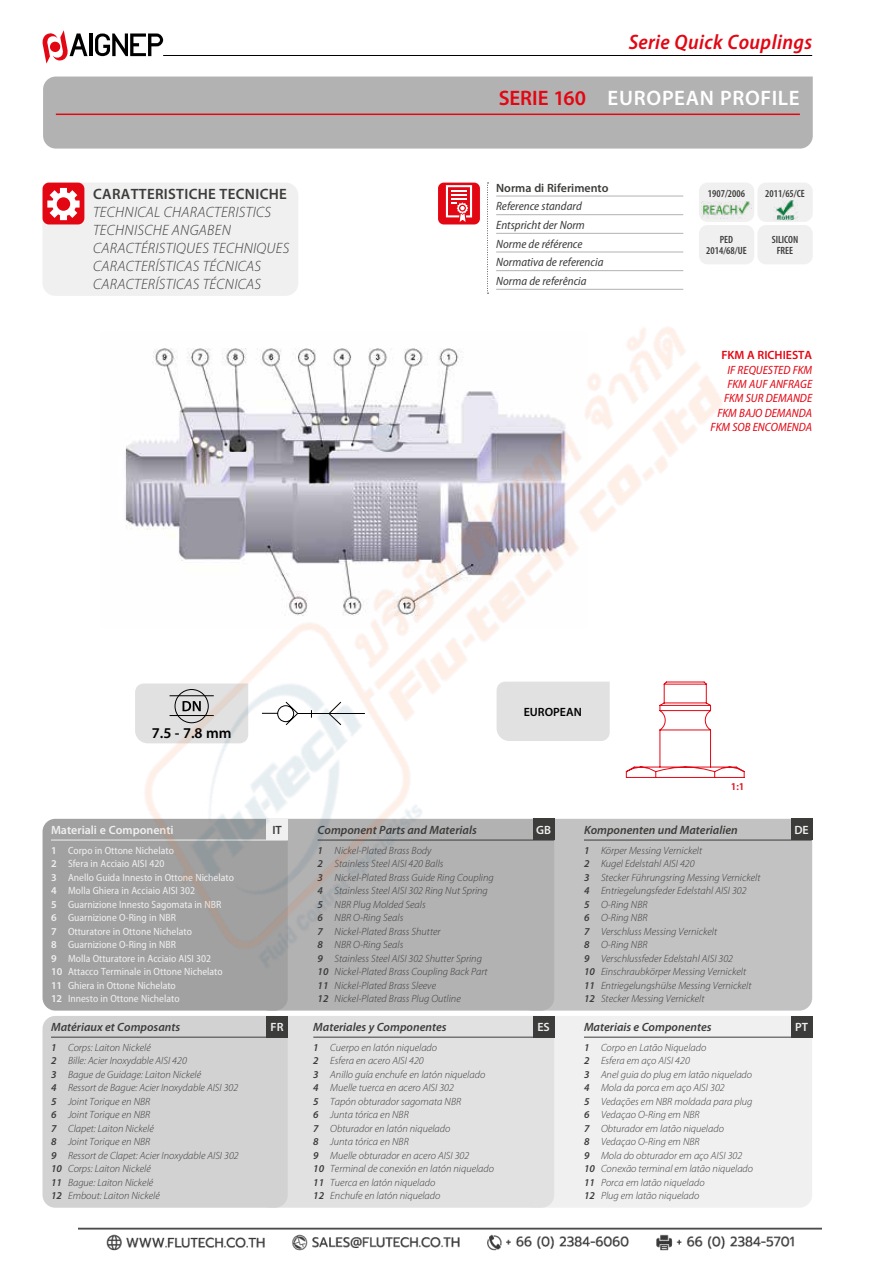
<style>
.page{position:relative;width:893px;height:1263px;background:#fff}
.page>*{position:absolute;margin:0;border:0;box-sizing:border-box;transform-origin:0 0}
.t1{font:600 21px "Myriad Pro";letter-spacing:.03em;color:#fff}
.t2{font:italic 600 semi-condensed 21px "Myriad Pro";letter-spacing:.02em;color:#e30613}
.t3{font:italic 300 15px/18px "Myriad Pro";letter-spacing:.02em;color:#3c3c3b}
.t4{font:600 15px "Myriad Pro";letter-spacing:.02em;color:#3c3c3b}
.t5{font:600 15px "Myriad Pro";color:#000}
.t6{font:italic 600 12px "Myriad Pro";color:#3c3c3b}
.t7{font:italic semi-condensed 12px/18.6px "Myriad Pro";color:#3c3c3b}
.t8{font:italic semi-condensed 12px/14.4px "Myriad Pro";color:#e30613;text-align:right}
.t9{font:600 12px "Myriad Pro";color:#f0f0f0}
.t10{font:600 12px "Myriad Pro";color:#3c3c3b}
.t11{font:600 12px "Myriad Pro";color:#e30613}
.t12{font:600 12px "Myriad Pro";color:#000}
.t13{font:italic 300 10.5px/13.5px "Myriad Pro";color:#3c3c3b}
.t14{font:semi-condensed 10.5px/13.5px "Myriad Pro";color:#f0f0f0}
.t15{font:600 condensed 10.5px/10.5px "Myriad Pro";color:#3c3c3b;text-align:center}
.t16{font:600 10.5px "Myriad Pro";color:#e30613}
.s1{color:#e30613}
.s2{font-weight:600;font-stretch:normal}
.s3{font-weight:600}
</style>
<div class="page">
<hr style="left:90px;top:33px;width:3px;height:23px;background:#000">
<svg style="left:95px;top:33px;width:68px;height:23px"></svg>
<svg style="left:42px;top:30px;width:46px;height:34px"></svg>
<hr style="left:163px;top:55px;width:649px;height:1px;background:#000">
<div style="left:43px;top:183px;width:255px;height:113px;background:#f0f0f0;border-radius:13px"></div>
<div style="left:43px;top:183px;width:41px;height:41px;background:#e30613;border-radius:6px"></div>
<svg style="left:47px;top:188px;width:33px;height:32px"></svg>
<div style="left:43px;top:77px;width:770px;height:72px;background:#b3b2b2"></div>
<hr style="left:56px;top:114px;width:744px;height:1px;background:#e30613">
<div style="left:520px;top:1016px;width:292px;height:192px;background:#f0f0f0;border-radius:13px"></div>
<div style="left:791px;top:1016px;width:21px;height:21px;background:#3c3c3b"></div>
<div style="left:257px;top:1016px;width:297px;height:192px;background:#e1e1e1;border-radius:13px"></div>
<div style="left:533px;top:1016px;width:21px;height:21px;background:#3c3c3b"></div>
<div style="left:43px;top:1016px;width:245px;height:192px;background:#d2d2d2;border-radius:13px"></div>
<div style="left:266px;top:1016px;width:22px;height:21px;background:#3c3c3b"></div>
<div style="left:520px;top:819px;width:292px;height:191px;background:#c2c2c2;border-radius:13px"></div>
<div style="left:791px;top:819px;width:21px;height:21px;background:#3c3c3b"></div>
<div style="left:257px;top:819px;width:297px;height:191px;background:#b3b2b2;border-radius:13px"></div>
<div style="left:43px;top:819px;width:245px;height:191px;background:#a1a1a1;border-radius:13px"></div>
<hr style="left:51px;top:840px;width:237px;height:1px;background:#f0f0f0">
<hr style="left:51px;top:1037px;width:237px;height:1px;background:#3c3c3b">
<hr style="left:313px;top:1037px;width:241px;height:1px;background:#3c3c3b">
<hr style="left:584px;top:840px;width:228px;height:1px;background:#3c3c3b">
<hr style="left:584px;top:1037px;width:228px;height:1px;background:#3c3c3b">
<svg style="left:487px;top:183px;width:1px;height:85px"></svg>
<hr style="left:496px;top:196px;width:187px;height:1px;background:#b3b2b2">
<hr style="left:496px;top:214px;width:187px;height:1px;background:#b3b2b2">
<hr style="left:496px;top:233px;width:187px;height:1px;background:#b3b2b2">
<hr style="left:496px;top:252px;width:187px;height:1px;background:#b3b2b2">
<div style="left:438px;top:183px;width:42px;height:41px;background:#e30613;border-radius:6px"></div>
<svg style="left:446px;top:185px;width:26px;height:37px"></svg>
<div style="left:699px;top:183px;width:55px;height:39px;background:#f0f0f0;border-radius:9px"></div>
<img style="left:702px;top:201px;width:48px;height:17px">
<div style="left:757px;top:183px;width:56px;height:39px;background:#f0f0f0;border-radius:9px"></div>
<img style="left:774px;top:200px;width:23px;height:20px">
<div style="left:699px;top:225px;width:55px;height:39px;background:#f0f0f0;border-radius:9px"></div>
<div style="left:757px;top:225px;width:56px;height:39px;background:#f0f0f0;border-radius:9px"></div>
<img style="left:78px;top:1227px;width:743px;height:24px">
<img style="left:83px;top:268px;width:727px;height:699px">
<h1 class="t2" style="left:629px;top:31px;width:185px">Serie Quick Couplings</h1>
<h2 class="t4" style="left:93px;top:185px;width:195px">CARATTERISTICHE TECNICHE</h2>
<h2 class="t3" style="left:93px;top:204px;width:198px">TECHNICAL CHARACTERISTICS<br>TECHNISCHE ANGABEN<br>CARACTÉRISTIQUES TECHNIQUES<br>CARACTERÍSTICAS TÉCNICAS<br>CARACTERÍSTICAS TÉCNICAS</h2>
<h2 class="t5" style="left:152px;top:723px;width:81px">7.5 - 7.8 mm</h2>
<h1 class="t1" style="left:499px;top:85px;width:302px"><span class="s1">SERIE 160</span> EUROPEAN PROFILE</h1>
<p class="t10" style="left:496px;top:180px;width:114px">Norma di Riferimento</p>
<p class="t7" style="left:496px;top:197px;width:109px">Reference standard<br>Entspricht der Norm<br>Norme de référence<br>Normativa de referencia<br>Norma de referência</p>
<p class="t15" style="left:708px;top:189px;width:39px">1907/2006</p>
<p class="t15" style="left:765px;top:189px;width:41px">2011/65/CE</p>
<p class="t15" style="left:706px;top:235px;width:42px">PED<br>2014/68/UE</p>
<p class="t15" style="left:772px;top:235px;width:28px">SILICON<br>FREE</p>
<p class="t11" style="left:721px;top:348px;width:92px">FKM A RICHIESTA</p>
<p class="t8" style="left:711px;top:363px;width:103px">IF REQUESTED FKM<br>FKM AUF ANFRAGE<br>FKM SUR DEMANDE<br>FKM BAJO DEMANDA<br>FKM SOB ENCOMENDA</p>
<p class="t12" style="left:524px;top:704px;width:60px">EUROPEAN</p>
<p class="t16" style="left:731px;top:780px;width:15px">1:1</p>
<p class="t9" style="left:51px;top:823px;width:124px">Materiali e Componenti</p>
<p class="t10" style="left:272px;top:822px;width:11px">IT</p>
<p class="t9" style="left:536px;top:822px;width:16px">GB</p>
<p class="t9" style="left:794px;top:822px;width:16px">DE</p>
<p class="t14" style="left:51px;top:843px;width:184px"><span class="s2">1</span> Corpo in Ottone Nichelato<br><span class="s2">2</span> Sfera in Acciaio AISI 420<br><span class="s2">3</span> Anello Guida Innesto in Ottone Nichelato<br><span class="s2">4</span> Molla Ghiera in Acciaio AISI 302<br><span class="s2">5</span> Guarnizione Innesto Sagomata in NBR<br><span class="s2">6</span> Guarnizione O-Ring in NBR<br><span class="s2">7</span> Otturatore in Ottone Nichelato<br><span class="s2">8</span> Guarnizione O-Ring in NBR<br><span class="s2">9</span> Molla Otturatore in Acciaio AISI 302<br><span class="s2">10</span> Attacco Terminale in Ottone Nichelato<br><span class="s2">11</span> Ghiera in Ottone Nichelato<br><span class="s2">12</span> Innesto in Ottone Nichelato</p>
<p class="t6" style="left:51px;top:1020px;width:131px">Matériaux et Composants</p>
<p class="t13" style="left:51px;top:1041px;width:189px"><span class="s3">1</span> Corps: Laiton Nickelé<br><span class="s3">2</span> Bille: Acier Inoxydable AISI 420<br><span class="s3">3</span> Bague de Guidage: Laiton Nickelé<br><span class="s3">4</span> Ressort de Bague: Acier Inoxydable AISI 302<br><span class="s3">5</span> Joint Torique en NBR<br><span class="s3">6</span> Joint Torique en NBR<br><span class="s3">7</span> Clapet: Laiton Nickelé<br><span class="s3">8</span> Joint Torique en NBR<br><span class="s3">9</span> Ressort de Clapet: Acier Inoxydable AISI 302<br><span class="s3">10</span> Corps: Laiton Nickelé<br><span class="s3">11</span> Bague: Laiton Nickelé<br><span class="s3">12</span> Embout: Laiton Nickelé</p>
<p class="t6" style="left:318px;top:823px;width:161px">Component Parts and Materials</p>
<p class="t13" style="left:318px;top:844px;width:178px"><span class="s3">1</span> Nickel-Plated Brass Body<br><span class="s3">2</span> Stainless Steel AISI 420 Balls<br><span class="s3">3</span> Nickel-Plated Brass Guide Ring Coupling<br><span class="s3">4</span> Stainless Steel AISI 302 Ring Nut Spring<br><span class="s3">5</span> NBR Plug Molded Seals<br><span class="s3">6</span> NBR O-Ring Seals<br><span class="s3">7</span> Nickel-Plated Brass Shutter<br><span class="s3">8</span> NBR O-Ring Seals<br><span class="s3">9</span> Stainless Steel AISI 302 Shutter Spring<br><span class="s3">10</span> Nickel-Plated Brass Coupling Back Part<br><span class="s3">11</span> Nickel-Plated Brass Sleeve<br><span class="s3">12</span> Nickel-Plated Brass Plug Outline</p>
<p class="t6" style="left:313px;top:1020px;width:135px">Materiales y Componentes</p>
<p class="t13" style="left:313px;top:1041px;width:182px"><span class="s3">1</span> Cuerpo en latón niquelado<br><span class="s3">2</span> Esfera en acero AISI 420<br><span class="s3">3</span> Anillo guía enchufe en latón niquelado<br><span class="s3">4</span> Muelle tuerca en acero AISI 302<br><span class="s3">5</span> Tapón obturador sagomata NBR<br><span class="s3">6</span> Junta tórica en NBR<br><span class="s3">7</span> Obturador en latón niquelado<br><span class="s3">8</span> Junta tórica en NBR<br><span class="s3">9</span> Muelle obturador en acero AISI 302<br><span class="s3">10</span> Terminal de conexión en latón niquelado<br><span class="s3">11</span> Tuerca en latón niquelado<br><span class="s3">12</span> Enchufe en latón niquelado</p>
<p class="t6" style="left:584px;top:823px;width:155px">Komponenten und Materialien</p>
<p class="t13" style="left:584px;top:844px;width:178px"><span class="s3">1</span> Körper Messing Vernickelt<br><span class="s3">2</span> Kugel Edelstahl AISI 420<br><span class="s3">3</span> Stecker Führungsring Messing Vernickelt<br><span class="s3">4</span> Entriegelungsfeder Edelstahl AISI 302<br><span class="s3">5</span> O-Ring NBR<br><span class="s3">6</span> O-Ring NBR<br><span class="s3">7</span> Verschluss Messing Vernickelt<br><span class="s3">8</span> O-Ring NBR<br><span class="s3">9</span> Verschlussfeder Edelstahl AISI 302<br><span class="s3">10</span> Einschraubkörper Messing Vernickelt<br><span class="s3">11</span> Entriegelungshülse Messing Vernickelt<br><span class="s3">12</span> Stecker Messing Vernickelt</p>
<p class="t6" style="left:584px;top:1020px;width:129px">Materiais e Componentes</p>
<p class="t13" style="left:584px;top:1041px;width:171px"><span class="s3">1</span> Corpo en Latão Niquelado<br><span class="s3">2</span> Esfera em aço AISI 420<br><span class="s3">3</span> Anel guia do plug em latão niquelado<br><span class="s3">4</span> Mola da porca em aço AISI 302<br><span class="s3">5</span> Vedações em NBR moldada para plug<br><span class="s3">6</span> Vedaçao O-Ring em NBR<br><span class="s3">7</span> Obturador em latão niquelado<br><span class="s3">8</span> Vedaçao O-Ring em NBR<br><span class="s3">9</span> Mola do obturador em aço AISI 302<br><span class="s3">10</span> Conexão terminal em latão niquelado<br><span class="s3">11</span> Porca em latão niquelado<br><span class="s3">12</span> Plug em latão niquelado</p>
<p class="t9" style="left:271px;top:1019px;width:14px">FR</p>
<p class="t9" style="left:537px;top:1019px;width:14px">ES</p>
<p class="t9" style="left:795px;top:1019px;width:15px">PT</p>
</div>
